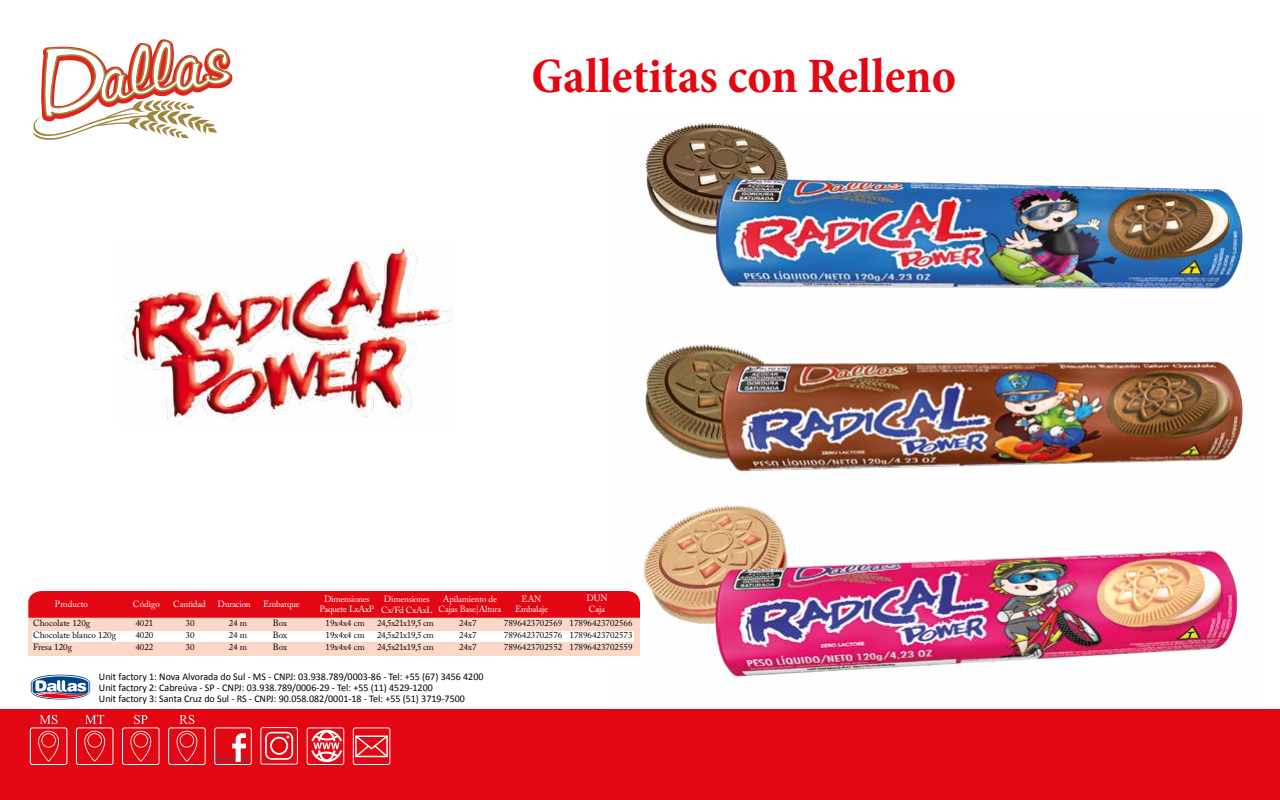
<style>
.page{position:relative;width:1280px;height:800px;background:#fff}
.page>*{position:absolute;margin:0;border:0;box-sizing:border-box;transform-origin:0 0}
.t1{font:700 condensed 50px "Minion Pro";color:#e30613}
.t2{font:10.2px/11px "Calibri";color:#000}
.t3{font:9px/12px "Adobe Caslon Pro";color:#000;text-align:justify}
.t4{font:9px/10.8px "Adobe Caslon Pro";letter-spacing:-.02em;color:#fff;text-align:center}
.t5{font:9px "Adobe Caslon Pro";color:#fff}
</style>
<div class="page">
<div style="left:0;top:709px;width:1280px;height:91px;background:#e30613"></div>
<svg style="left:30px;top:674px;width:61px;height:26px"></svg>
<div style="left:307px;top:728px;width:37px;height:37px;border:1px solid #fff;border-radius:2px"></div>
<div style="left:214px;top:728px;width:38px;height:37px;border:1px solid #fff;border-radius:2px"></div>
<div style="left:217px;top:757px;width:32px;height:5px;background:#be1622"></div>
<svg style="left:232px;top:733px;width:14px;height:29px"></svg>
<div style="left:122px;top:728px;width:37px;height:37px;border:1px solid #fff;border-radius:2px"></div>
<svg style="left:130px;top:731px;width:21px;height:31px"></svg>
<div style="left:76px;top:728px;width:37px;height:37px;border:1px solid #fff;border-radius:2px"></div>
<svg style="left:84px;top:731px;width:21px;height:31px"></svg>
<div style="left:30px;top:728px;width:37px;height:37px;border:1px solid #fff;border-radius:2px"></div>
<svg style="left:38px;top:731px;width:21px;height:31px"></svg>
<div style="left:168px;top:728px;width:38px;height:37px;border:1px solid #fff;border-radius:2px"></div>
<svg style="left:177px;top:731px;width:20px;height:31px"></svg>
<div style="left:353px;top:728px;width:37px;height:37px;border:1px solid #fff;border-radius:2px"></div>
<svg style="left:354px;top:734px;width:35px;height:25px"></svg>
<svg style="left:310px;top:729px;width:34px;height:34px"></svg>
<div style="left:261px;top:727px;width:37px;height:37px;border:1px solid #fff;border-radius:2px"></div>
<svg style="left:265px;top:732px;width:28px;height:28px"></svg>
<svg style="left:134px;top:715px;width:13px;height:9px"></svg>
<svg style="left:85px;top:715px;width:19px;height:9px"></svg>
<svg style="left:40px;top:715px;width:18px;height:9px"></svg>
<svg style="left:179px;top:715px;width:15px;height:9px"></svg>
<img style="left:611px;top:121px;width:632px;height:556px">
<img style="left:122px;top:243px;width:332px;height:181px">
<svg style="left:33px;top:39px;width:199px;height:101px"></svg>
<div style="left:28px;top:618px;width:612px;height:37px;background:#fbd7c8"></div>
<div style="left:32px;top:631px;width:601px;height:11px;background:#fff"></div>
<div style="left:28px;top:591px;width:612px;height:27px;background:#e30613"></div>
<h1 class="t1" style="left:531px;top:42px;width:426px">Galletitas con Relleno</h1>
<p class="t5" style="left:55px;top:599px;width:35px">Producto</p>
<p class="t4" style="left:133px;top:599px;width:29px">Código</p>
<p class="t4" style="left:173px;top:599px;width:34px">Cantidad</p>
<p class="t4" style="left:263px;top:598px;width:38px">Embarque</p>
<p class="t4" style="left:320px;top:593px;width:56px">Dimensiones<br>Paquete LxAxP</p>
<p class="t4" style="left:381px;top:593px;width:53px">Dimensiones<br>Cx/Fd CxAxL</p>
<p class="t4" style="left:439px;top:593px;width:64px">Apilamiento de<br>Cajas Base|Altura</p>
<p class="t4" style="left:515px;top:593px;width:34px">EAN<br>Embalaje</p>
<p class="t4" style="left:218px;top:599px;width:35px">Duracion</p>
<p class="t4" style="left:586px;top:593px;width:23px;text-align:left">DUN<br>Caja</p>
<p class="t3" style="left:459px;top:617px;width:19px">24x7<br>24x7<br>24x7</p>
<p class="t3" style="left:570px;top:617px;width:64px">17896423702566<br>17896423702573<br>17896423702559</p>
<p class="t3" style="left:33px;top:617px;width:85px;text-align:left">Chocolate 120g<br>Chocolate blanco 120g<br>Fresa 120g</p>
<p class="t3" style="left:135px;top:617px;width:19px">4021<br>4020<br>4022</p>
<p class="t3" style="left:186px;top:617px;width:10px">30<br>30<br>30</p>
<p class="t3" style="left:326px;top:617px;width:41px">19x4x4 cm 19x4x4 cm 19x4x4 cm</p>
<p class="t3" style="left:377px;top:617px;width:58px">24,5x21x19,5 cm 24,5x21x19,5 cm 24,5x21x19,5 cm</p>
<p class="t3" style="left:504px;top:617px;width:60px">7896423702569<br>7896423702576<br>7896423702552</p>
<p class="t3" style="left:273px;top:617px;width:16px">Box Box Box</p>
<p class="t3" style="left:229px;top:617px;width:20px">24 m 24 m 24 m</p>
<p class="t2" style="left:99px;top:671px;width:386px">Unit factory 1: Nova Alvorada do Sul - MS - CNPJ: 03.938.789/0003-86 - Tel: +55 (67) 3456 4200<br>Unit factory 2: Cabreúva - SP - CNPJ: 03.938.789/0006-29 - Tel: +55 (11) 4529-1200<br>Unit factory 3: Santa Cruz do Sul - RS - CNPJ: 90.058.082/0001-18 - Tel: +55 (51) 3719-7500</p>
</div>
